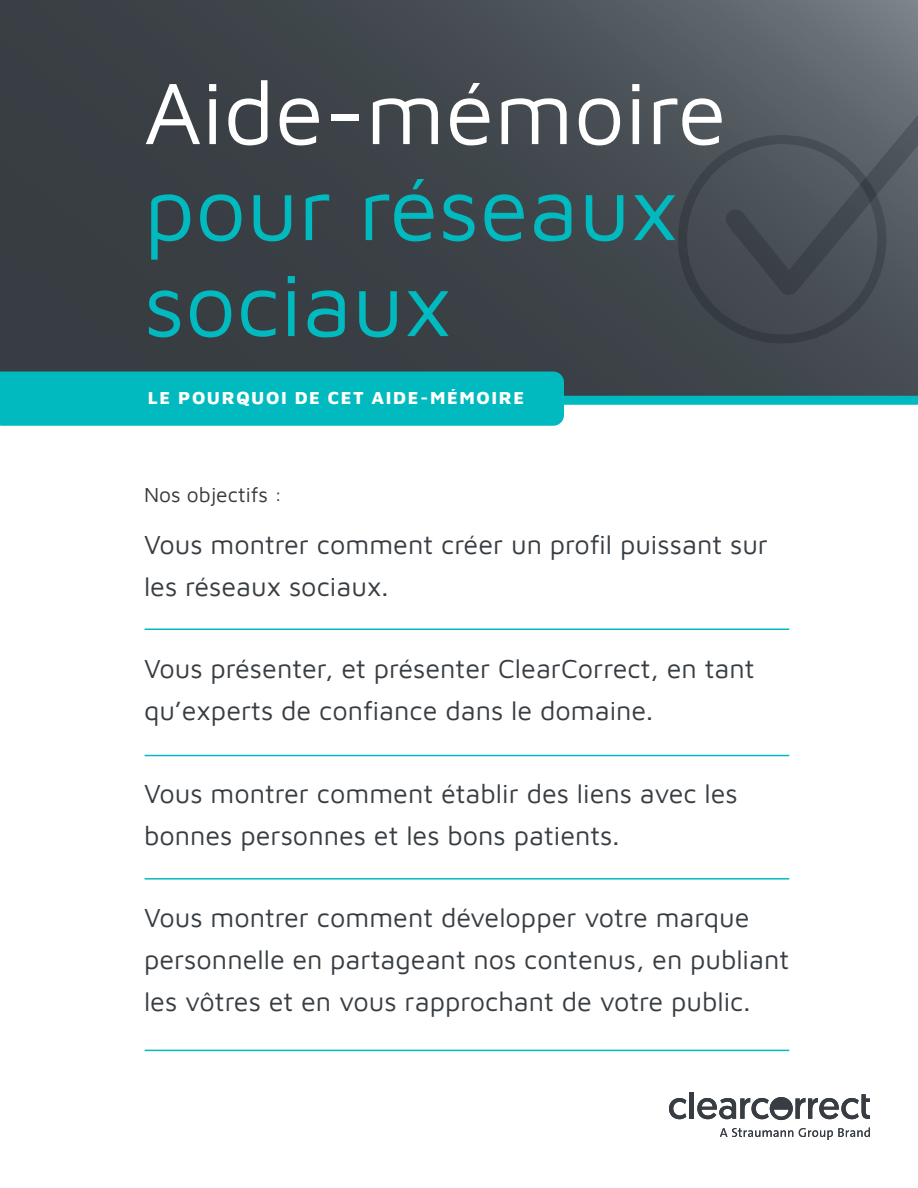
<style>
.page{position:relative;width:918px;height:1188px;background:#fff}
.page>*{position:absolute;margin:0;border:0;box-sizing:border-box;transform-origin:0 0}
.t1{font:90px/96px "Maven Pro";color:#00babf}
.Paragraph_Style_1{font:27px/42px "Maven Pro";color:#373d42}
.t2{font:21px "Maven Pro";color:#36383b}
.t3{font:18px "Maven Pro";letter-spacing:.09em;color:#fff}
.s1{color:#fff}
</style>
<div class="page">
<svg style="left:0;top:0;width:918px;height:396px;background:#40464b"></svg>
<svg style="left:669px;top:1098px;width:17px;height:21px"></svg>
<hr style="left:690px;top:1092px;width:4px;height:27px;background:#373d42">
<svg style="left:697px;top:1094px;width:173px;height:26px"></svg>
<svg style="left:720px;top:1128px;width:73px;height:9px"></svg>
<svg style="left:799px;top:1128px;width:71px;height:12px"></svg>
<hr style="left:145px;top:629px;width:644px;height:1px;background:#00babf">
<div style="left:503px;top:396px;width:415px;height:9px;background:#00babf"></div>
<hr style="left:145px;top:755px;width:644px;height:1px;background:#00babf">
<hr style="left:145px;top:878px;width:644px;height:2px;background:#00babf">
<hr style="left:145px;top:1050px;width:644px;height:1px;background:#00babf">
<div style="left:0;top:372px;width:564px;height:54px;background:#00babf"></div>
<div style="left:678px;top:135px;width:208px;height:208px;border:9px solid #cfd4d8;border-radius:50%"></div>
<svg style="left:708px;top:79px;width:210px;height:229px;background:#4f565b"></svg>
<p class="t1" style="left:144px;top:60px;width:584px"><span class="s1">Aide-mémoire </span>pour réseaux sociaux</p>
<p class="t3" style="left:148px;top:385px;width:378px">LE POURQUOI DE CET AIDE-MÉMOIRE</p>
<p class="t2" style="left:144px;top:480px;width:140px">Nos objectifs :</p>
<p class="Paragraph_Style_1" style="left:144px;top:522px;width:626px">Vous montrer comment créer un profil puissant sur les réseaux sociaux.</p>
<p class="Paragraph_Style_1" style="left:144px;top:646px;width:612px">Vous présenter, et présenter ClearCorrect, en tant qu’experts de confiance dans le domaine.</p>
<p class="Paragraph_Style_1" style="left:144px;top:771px;width:595px">Vous montrer comment établir des liens avec les bonnes personnes et les bons patients.</p>
<p class="Paragraph_Style_1" style="left:144px;top:895px;width:647px">Vous montrer comment développer votre marque personnelle en partageant nos contenus, en publiant les vôtres et en vous rapprochant de votre public.</p>
</div>
